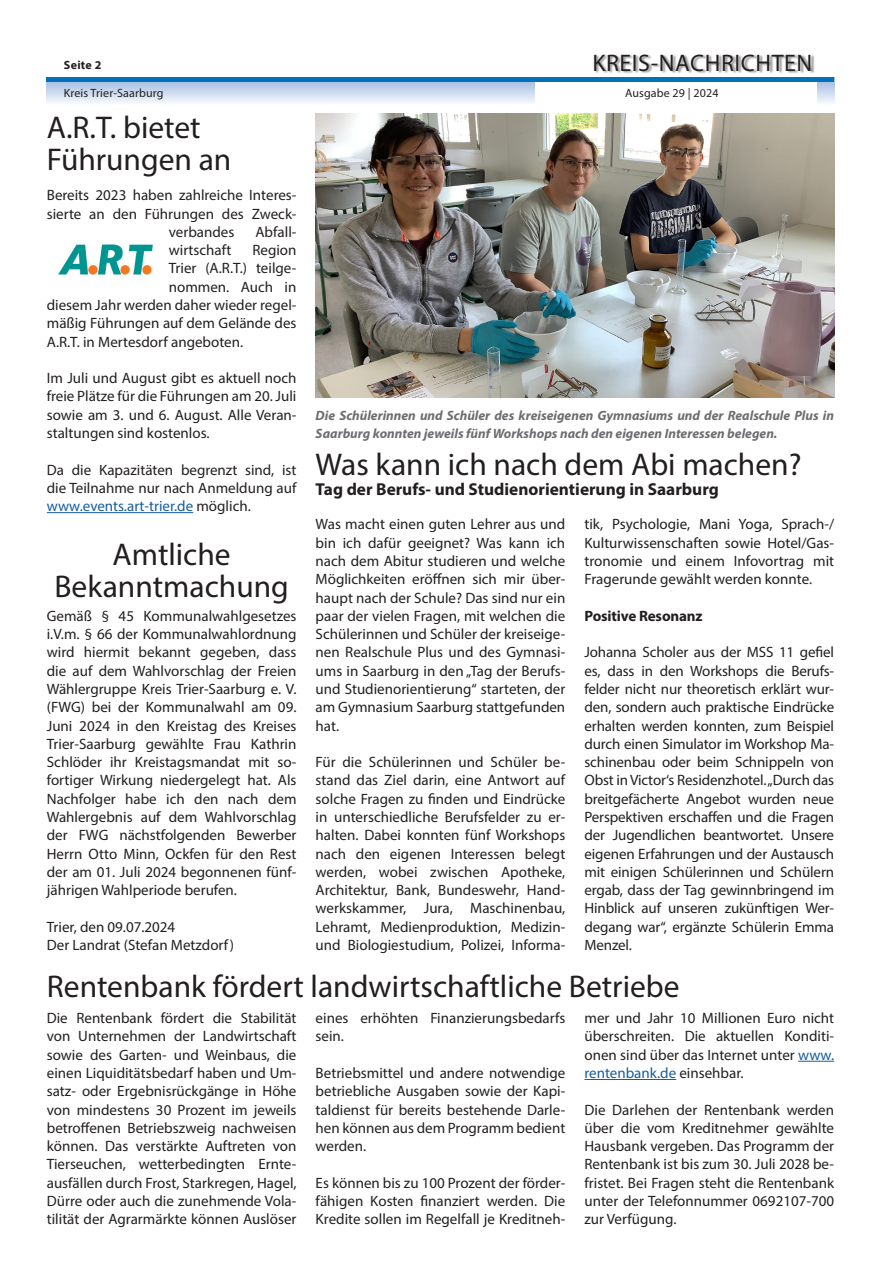
<style>
.page{position:relative;width:881px;height:1263px;background:#fff}
.page>*{position:absolute;margin:0;border:0;box-sizing:border-box;transform-origin:0 0}
.Headline{font:31.5px "Myriad Pro";color:#231f20}
.t1{font:24px "Myriad Pro";letter-spacing:.025em;color:#231f20}
.Subline{font:700 17.25px "Myriad Pro";color:#231f20}
.Fließtext{font:15px/18.3px "Myriad Pro";color:#231f20;text-align:justify}
.Fließtext-2{font:700 15px "Myriad Pro";letter-spacing:-.01em;color:#231f20}
.Bilduntertitel{font:italic 700 13.5px/18.3px "Myriad Pro";color:#6c6d70}
.t2{font:12px "Myriad Pro";letter-spacing:.01em;color:#231f20}
.t3{font:700 12px "Myriad Pro";letter-spacing:.025em;color:#231f20}
.s1{color:#175d9e}
</style>
<div class="page">
<svg style="left:47px;top:82px;width:786px;height:21px;background:#cedbef"></svg>
<div style="left:535px;top:0;width:281px;height:113px;background:#fff"></div>
<div style="left:594px;top:54px;width:220px;height:20px;background:#231f20;opacity:.5"></div>
<hr style="left:47px;top:78px;width:786px;height:4px;background:#0072bc">
<img style="left:315px;top:113px;width:518px;height:285px">
<hr style="left:797px;top:1061px;width:36px;height:1px;background:#175d9e">
<hr style="left:584px;top:1079px;width:92px;height:1px;background:#175d9e">
<hr style="left:47px;top:512px;width:146px;height:1px;background:#175d9e">
<img style="left:58px;top:244px;width:95px;height:31px">
<p class="t3" style="left:64px;top:57px;width:39px">Seite 2</p>
<h2 class="t1" style="left:592px;top:48px;width:221px">KREIS-NACHRICHTEN</h2>
<p class="t2" style="left:64px;top:86px;width:101px">Kreis Trier-Saarburg</p>
<p class="t2" style="left:625px;top:86px;width:95px">Ausgabe 29 | 2024</p>
<p class="Headline" style="left:47px;top:108px;width:155px">A.R.T. bietet</p>
<p class="Headline" style="left:47px;top:140px;width:186px">Führungen an</p>
<p class="Fließtext" style="left:47px;top:186px;width:251px">Bereits 2023 haben zahlreiche Interes-</p>
<p class="Fließtext" style="left:47px;top:204px;width:251px">sierte an den Führungen des Zweck-</p>
<p class="Fließtext" style="left:169px;top:222px;width:67px">verbandes</p>
<p class="Fließtext" style="left:255px;top:222px;width:42px">Abfall-</p>
<p class="Fließtext" style="left:169px;top:241px;width:64px">wirtschaft</p>
<p class="Fließtext" style="left:252px;top:241px;width:46px">Region</p>
<p class="Fließtext" style="left:169px;top:259px;width:129px">Trier (A.R.T.) teilge-</p>
<p class="Fließtext" style="left:169px;top:277px;width:129px">nommen. Auch in</p>
<p class="Fließtext" style="left:47px;top:296px;width:251px">diesem Jahr werden daher wieder regel-</p>
<p class="Fließtext" style="left:47px;top:314px;width:251px">mäßig Führungen auf dem Gelände des</p>
<p class="Fließtext" style="left:47px;top:332px;width:198px">A.R.T. in Mertesdorf angeboten.</p>
<p class="Fließtext" style="left:47px;top:369px;width:251px">Im Juli und August gibt es aktuell noch freie Plätze für die Führungen am 20. Juli sowie am 3. und 6. August. Alle Veran&shy;staltungen sind kostenlos.</p>
<p class="Fließtext" style="left:47px;top:460px;width:251px">Da die Kapazitäten begrenzt sind, ist die Teilnahme nur nach Anmeldung auf <span class="s1">www.events.art-trier.de</span> möglich.</p>
<p class="Headline" style="left:113px;top:535px;width:119px">Amtliche</p>
<p class="Headline" style="left:54px;top:567px;width:236px">Bekanntmachung</p>
<p class="Fließtext" style="left:47px;top:606px;width:251px">Gemäß § 45 Kommunalwahlgesetzes i.V.m. § 66 der Kommunalwahlordnung wird hiermit bekannt gegeben, dass die auf dem Wahlvorschlag der Freien Wählergruppe Kreis Trier-Saarburg e. V. (FWG) bei der Kommunalwahl am 09.<br>Juni 2024 in den Kreistag des Kreises Trier-Saarburg gewählte Frau Kathrin Schlöder ihr Kreistagsmandat mit so&shy;fortiger Wirkung niedergelegt hat. Als Nachfolger habe ich den nach dem Wahlergebnis auf dem Wahlvorschlag der FWG nächstfolgenden Bewerber Herrn Otto Minn, Ockfen für den Rest der am 01. Juli 2024 begonnenen fünf&shy;jährigen Wahlperiode berufen.</p>
<p class="Fließtext" style="left:47px;top:917px;width:130px">Trier, den 09.07.2024</p>
<p class="Fließtext" style="left:47px;top:935px;width:189px">Der Landrat (Stefan Metzdorf)</p>
<p class="Bilduntertitel" style="left:315px;top:406px;width:519px">Die Schülerinnen und Schüler des kreiseigenen Gymnasiums und der Realschule Plus in<br>Saarburg konnten jeweils fünf Workshops nach den eigenen Interessen belegen.</p>
<p class="Headline" style="left:315px;top:445px;width:487px">Was kann ich nach dem Abi machen?</p>
<p class="Subline" style="left:315px;top:478px;width:404px">Tag der Berufs- und Studienorientierung in Saarburg</p>
<p class="Fließtext" style="left:315px;top:515px;width:251px">Was macht einen guten Lehrer aus und bin ich dafür geeignet? Was kann ich nach dem Abitur studieren und welche Möglichkeiten eröffnen sich mir über&shy;haupt nach der Schule? Das sind nur ein paar der vielen Fragen, mit welchen die Schülerinnen und Schüler der kreiseige&shy;nen Realschule Plus und des Gymnasi&shy;ums in Saarburg in den „Tag der Berufs&shy;und Studienorientierung“ starteten, der am Gymnasium Saarburg stattgefunden hat.</p>
<p class="Fließtext" style="left:315px;top:753px;width:251px">Für die Schülerinnen und Schüler be&shy;stand das Ziel darin, eine Antwort auf solche Fragen zu finden und Eindrücke in unterschiedliche Berufsfelder zu er&shy;halten. Dabei konnten fünf Workshops nach den eigenen Interessen belegt werden, wobei zwischen Apotheke, Architektur, Bank, Bundeswehr, Hand&shy;werkskammer, Jura, Maschinenbau, Lehramt, Medienproduktion, Medizin&shy;und Biologiestudium, Polizei, Informa-</p>
<p class="Fließtext" style="left:584px;top:515px;width:251px">tik, Psychologie, Mani Yoga, Sprach-/ Kulturwissenschaften sowie Hotel/Gas&shy;tronomie und einem Infovortrag mit Fragerunde gewählt werden konnte.</p>
<p class="Fließtext-2" style="left:584px;top:606px;width:120px">Positive Resonanz</p>
<p class="Fließtext" style="left:584px;top:643px;width:251px">Johanna Scholer aus der MSS 11 gefiel es, dass in den Workshops die Berufs&shy;felder nicht nur theoretisch erklärt wur&shy;den, sondern auch praktische Eindrücke erhalten werden konnten, zum Beispiel durch einen Simulator im Workshop Ma&shy;schinenbau oder beim Schnippeln von Obst in Victor‘s Residenzhotel. „Durch das breitgefächerte Angebot wurden neue Perspektiven erschaffen und die Fragen der Jugendlichen beantwortet. Unsere eigenen Erfahrungen und der Austausch mit einigen Schülerinnen und Schülern ergab, dass der Tag gewinnbringend im Hinblick auf unseren zukünftigen Wer&shy;degang war“, ergänzte Schülerin Emma Menzel.</p>
<p class="Headline" style="left:47px;top:967px;width:634px">Rentenbank fördert landwirtschaftliche Betriebe</p>
<p class="Fließtext" style="left:47px;top:1009px;width:251px">Die Rentenbank fördert die Stabilität von Unternehmen der Landwirtschaft sowie des Garten- und Weinbaus, die einen Liquiditätsbedarf haben und Um&shy;satz- oder Ergebnisrückgänge in Höhe von mindestens 30 Prozent im jeweils betroffenen Betriebszweig nachweisen können. Das verstärkte Auftreten von Tierseuchen, wetterbedingten Ernte&shy;ausfällen durch Frost, Starkregen, Hagel, Dürre oder auch die zunehmende Vola&shy;tilität der Agrarmärkte können Auslöser</p>
<p class="Fließtext" style="left:315px;top:1009px;width:251px">eines erhöhten Finanzierungsbedarfs sein.</p>
<p class="Fließtext" style="left:584px;top:1009px;width:251px">mer und Jahr 10 Millionen Euro nicht überschreiten. Die aktuellen Konditi&shy;onen sind über das Internet unter <span class="s1">www. rentenbank.de</span> einsehbar.</p>
<p class="Fließtext" style="left:584px;top:1100px;width:251px">Die Darlehen der Rentenbank werden über die vom Kreditnehmer gewählte Hausbank vergeben. Das Programm der Rentenbank ist bis zum 30. Juli 2028 be&shy;fristet. Bei Fragen steht die Rentenbank unter der Telefonnummer 0692107-700 zur Verfügung.</p>
<p class="Fließtext" style="left:315px;top:1063px;width:251px">Betriebsmittel und andere notwendige betriebliche Ausgaben sowie der Kapi&shy;taldienst für bereits bestehende Darle&shy;hen können aus dem Programm bedient werden.</p>
<p class="Fließtext" style="left:315px;top:1173px;width:251px">Es können bis zu 100 Prozent der förder&shy;fähigen Kosten finanziert werden. Die Kredite sollen im Regelfall je Kreditneh-</p>
</div>
